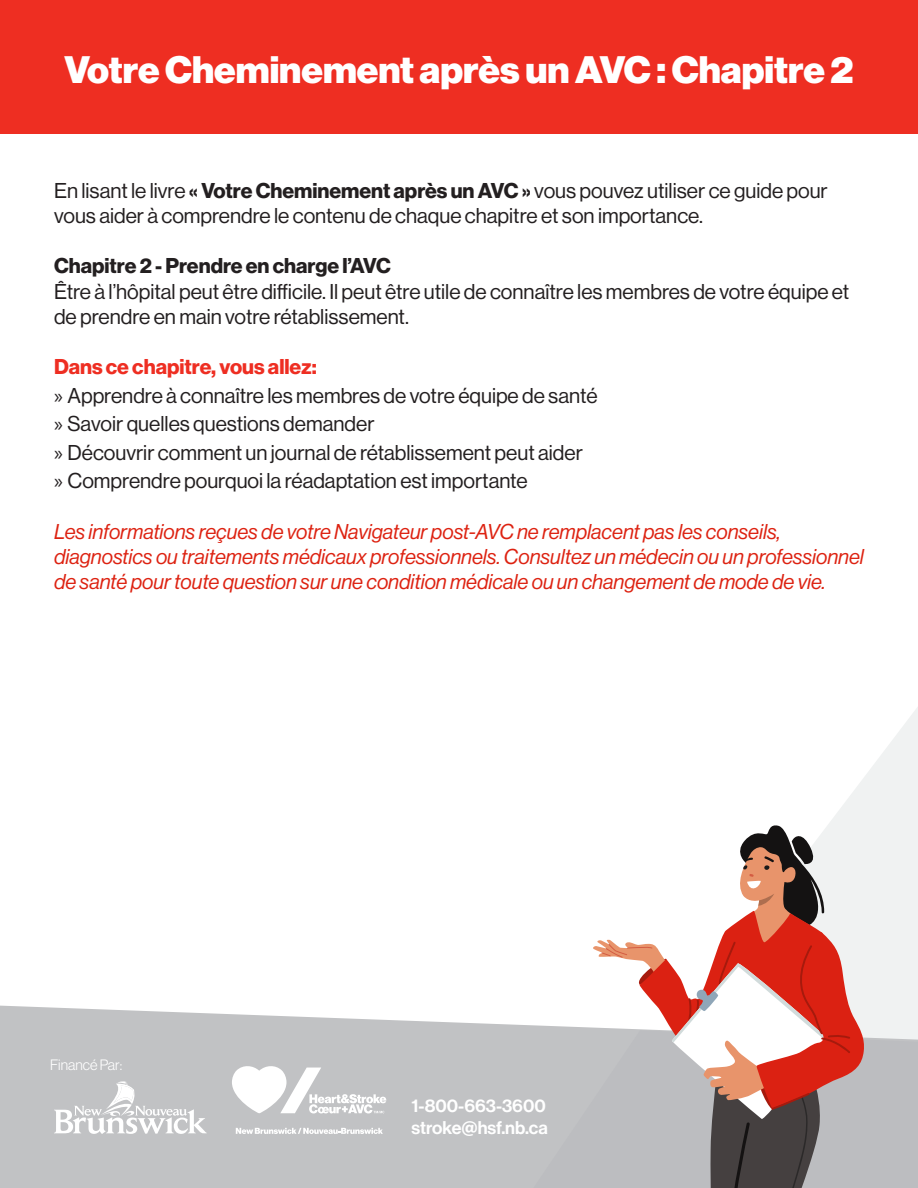
<style>
.page{position:relative;width:918px;height:1188px;background:#fff}
.page>*{position:absolute;margin:0;border:0;box-sizing:border-box;transform-origin:0 0}
.t1{font:37.5px "N Haas Grotesk DS Pro 95 Blk";color:#fff}
.t2{font:21px/25.2px "N Haas Grotesk DS Pro 55 Rg";color:#231f20}
.t3{font:21px/25.2px "N Haas Grotesk DS Pro 56 It";color:#d21}
.t4{font:21px "N Haas Grotesk DS Pro 75 Bd";color:#ee2e22}
.t5{font:18px "N Haas Grotesk DS Pro 65 Md";color:#fff}
.t6{font:14.7px "N Haas Grotesk DS Pro 45 Lt";color:#fff}
.s1{font-family:"N Haas Grotesk DS Pro 75 Bd"}
.s2{font-family:"Myriad Pro"}
</style>
<div class="page">
<svg style="left:829px;top:707px;width:89px;height:299px;fill:#f0f2f2"></svg>
<svg style="left:0;top:1006px;width:918px;height:182px;background:#c6c7c9"></svg>
<div style="left:533px;top:1030px;width:385px;height:158px;background:#bcbdc0"></div>
<svg style="left:592px;top:824px;width:273px;height:364px"></svg>
<div style="left:0;top:0;width:918px;height:134px;background:#ee2e22"></div>
<svg style="left:232px;top:1066px;width:154px;height:47px"></svg>
<svg style="left:236px;top:1128px;width:147px;height:6px"></svg>
<svg style="left:54px;top:1081px;width:153px;height:53px"></svg>
<p class="t1" style="left:64px;top:48px;width:791px">Votre Cheminement après un AVC : Chapitre 2</p>
<p class="t2" style="left:54px;top:178px;width:775px">En lisant le livre <span class="s1">« Votre Cheminement après un AVC »</span> vous pouvez utiliser ce guide pour vous aider à comprendre le contenu de chaque chapitre et son importance.</p>
<p class="t2" style="left:54px;top:253px;width:797px"><span class="s1">Chapitre 2 - Prendre en charge l’AVC<br></span>Être à l’hôpital peut être difficile. Il peut être utile de connaître les membres de votre équipe et de prendre en main votre rétablissement.</p>
<p class="t4" style="left:54px;top:354px;width:264px">Dans ce chapitre, vous allez:</p>
<p class="t2" style="left:54px;top:383px;width:545px"><span class="s2">»</span> Apprendre à connaître les membres de votre équipe de santé</p>
<p class="t2" style="left:54px;top:411px;width:322px"><span class="s2">»</span> Savoir quelles questions demander</p>
<p class="t2" style="left:54px;top:440px;width:530px"><span class="s2">»</span> Découvrir comment un journal de rétablissement peut aider</p>
<p class="t2" style="left:54px;top:468px;width:475px"><span class="s2">»</span> Comprendre pourquoi la réadaptation est importante</p>
<p class="t3" style="left:54px;top:519px;width:812px">Les informations reçues de votre Navigateur post-AVC ne remplacent pas les conseils, diagnostics ou traitements médicaux professionnels. Consultez un médecin ou un professionnel de santé pour toute question sur une condition médicale ou un changement de mode de vie.</p>
<p class="t6" style="left:50px;top:1057px;width:74px">Financé Par:</p>
<p class="t5" style="left:412px;top:1096px;width:136px">1-800-663-3600</p>
<p class="t5" style="left:412px;top:1117px;width:138px">stroke@hsf.nb.ca</p>
</div>
